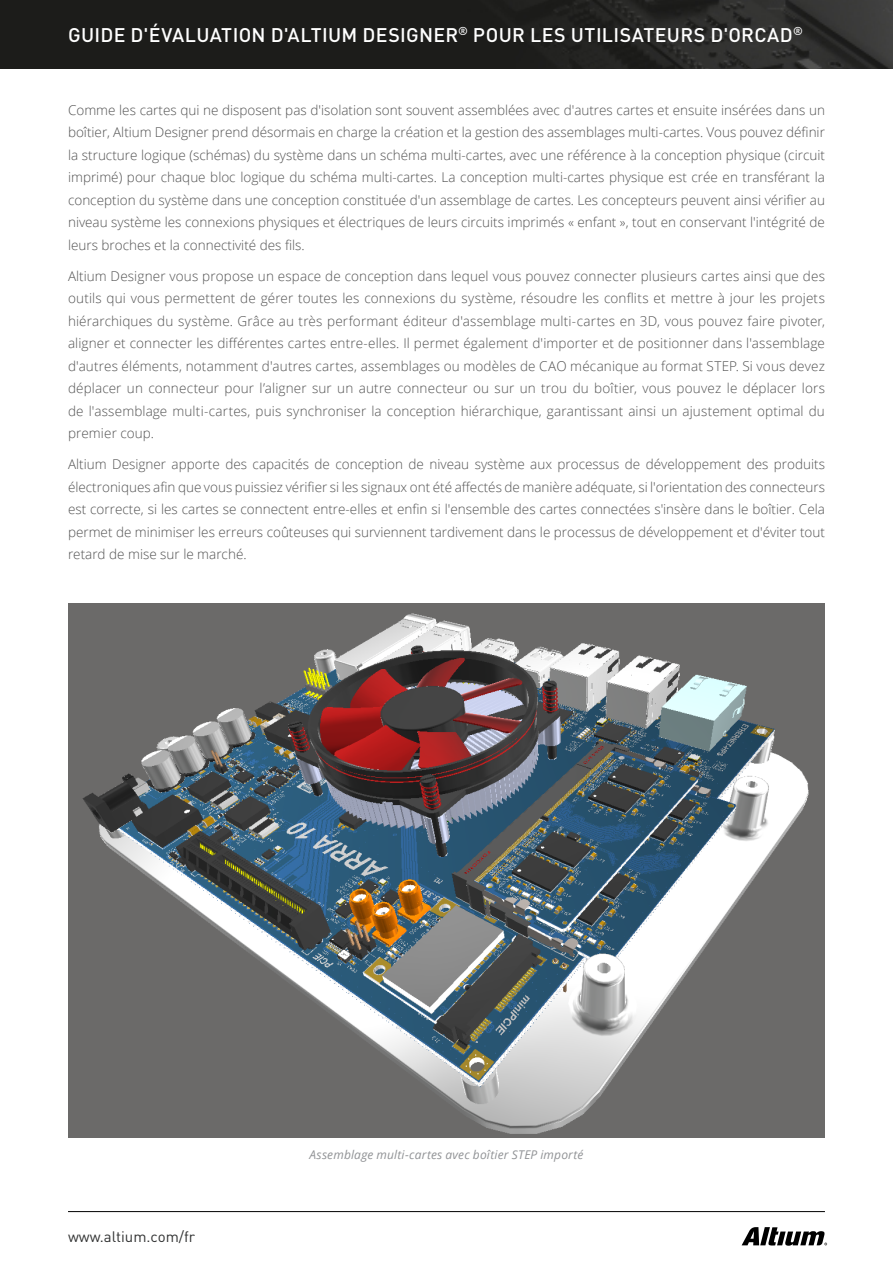
<style>
.page{position:relative;width:893px;height:1263px;background:#fff}
.page>*{position:absolute;margin:0;border:0;box-sizing:border-box;transform-origin:0 0}
.t1{font:500 19.5px "DIN Pro";letter-spacing:.015em;color:#fff}
.t2{font:15px "DIN Pro";color:#313232}
.t3{font:300 13.5px/22.5px "Open Sans";color:#515151;text-align:justify}
.t4{font:italic 12px "Open Sans";letter-spacing:.015em;color:#919396}
</style>
<div class="page">
<svg style="left:742px;top:1227px;width:85px;height:19px"></svg>
<hr style="left:68px;top:1211px;width:757px;height:1px;background:#000">
<img style="left:0;top:0;width:893px;height:68px">
<img style="left:68px;top:604px;width:757px;height:534px">
<h1 class="t1" style="left:68px;top:19px;width:736px">GUIDE D'ÉVALUATION D'ALTIUM DESIGNER<sup>®</sup> POUR LES UTILISATEURS D'ORCAD<sup>®</sup></h1>
<p class="t3" style="left:68px;top:98px;width:758px">Comme les cartes qui ne disposent pas d'isolation sont souvent assemblées avec d'autres cartes et ensuite insérées dans un boîtier, Altium Designer prend désormais en charge la création et la gestion des assemblages multi-cartes. Vous pouvez définir la structure logique (schémas) du système dans un schéma multi-cartes, avec une référence à la conception physique (circuit imprimé) pour chaque bloc logique du schéma multi-cartes. La conception multi-cartes physique est crée en transférant la conception du système dans une conception constituée d'un assemblage de cartes. Les concepteurs peuvent ainsi vérifier au niveau système les connexions physiques et électriques de leurs circuits imprimés « enfant », tout en conservant l'intégrité de leurs broches et la connectivité des fils.</p>
<p class="t3" style="left:68px;top:264px;width:758px">Altium Designer vous propose un espace de conception dans lequel vous pouvez connecter plusieurs cartes ainsi que des outils qui vous permettent de gérer toutes les connexions du système, résoudre les conflits et mettre à jour les projets hiérarchiques du système. Grâce au très performant éditeur d'assemblage multi-cartes en 3D, vous pouvez faire pivoter, aligner et connecter les différentes cartes entre-elles. Il permet également d'importer et de positionner dans l'assemblage d'autres éléments, notamment d'autres cartes, assemblages ou modèles de CAO mécanique au format STEP. Si vous devez déplacer un connecteur pour l’aligner sur un autre connecteur ou sur un trou du boîtier, vous pouvez le déplacer lors de l'assemblage multi-cartes, puis synchroniser la conception hiérarchique, garantissant ainsi un ajustement optimal du premier coup.</p>
<p class="t3" style="left:68px;top:453px;width:758px">Altium Designer apporte des capacités de conception de niveau système aux processus de développement des produits électroniques afin que vous puissiez vérifier si les signaux ont été affectés de manière adéquate, si l'orientation des connecteurs est correcte, si les cartes se connectent entre-elles et enfin si l'ensemble des cartes connectées s'insère dans le boîtier. Cela permet de minimiser les erreurs coûteuses qui surviennent tardivement dans le processus de développement et d'éviter tout retard de mise sur le marché.</p>
<p class="t2" style="left:68px;top:1226px;width:129px">www.altium.com/fr</p>
<p class="t4" style="left:309px;top:1146px;width:275px">Assemblage multi-cartes avec boîtier STEP importé</p>
</div>
